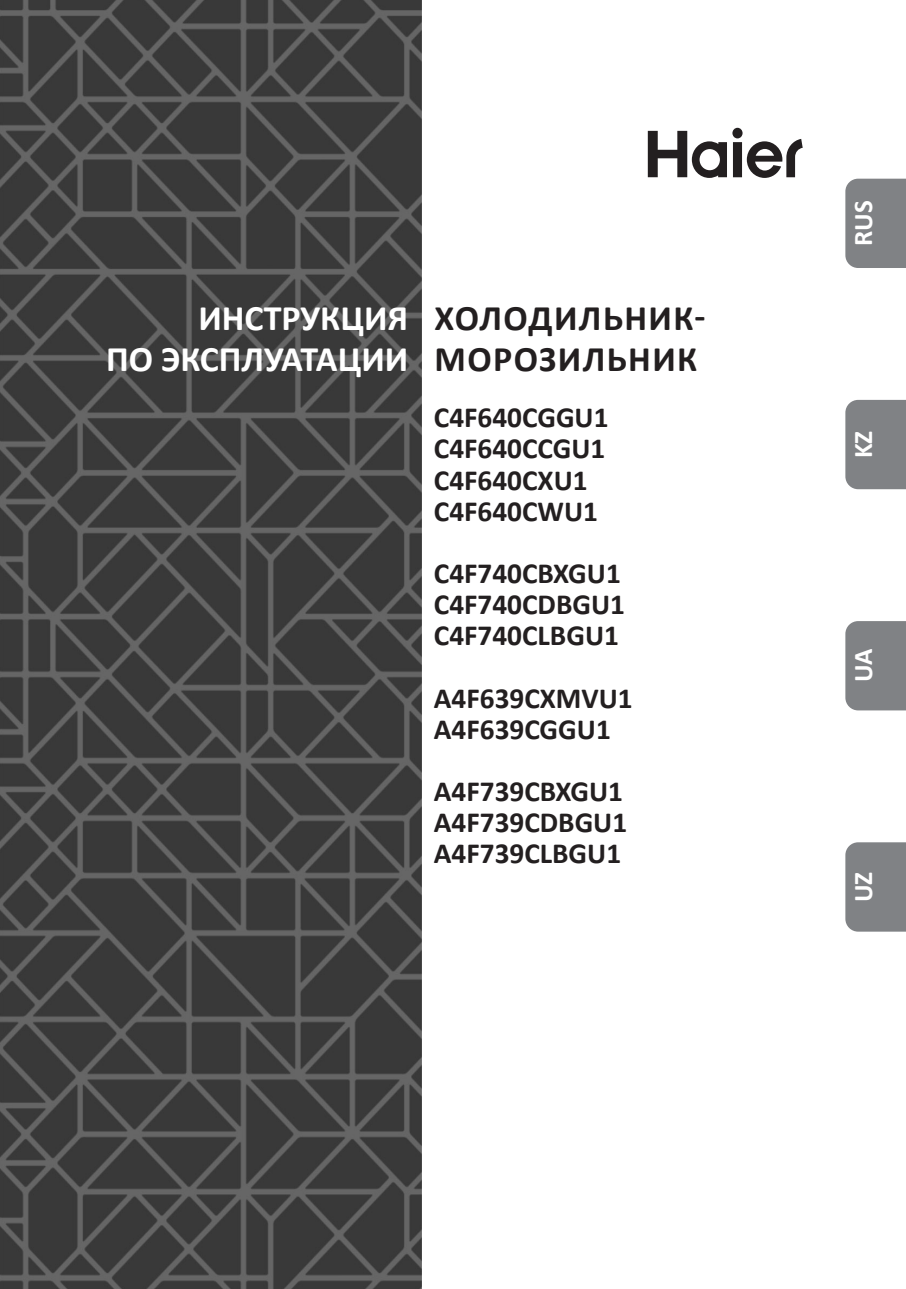
<style>
.page{position:relative;width:906px;height:1289px;background:#fff}
.page>*{position:absolute;margin:0;border:0;box-sizing:border-box;transform-origin:0 0}
.t1{font:700 36px/40.5px "Calibri";color:#fff;text-align:right}
.t2{font:700 36px/40.5px "Calibri";letter-spacing:.04em;color:#231f20}
.t3{font:700 29.25px "Calibri";color:#231f20}
.t4{font:700 27px "Calibri";color:#fff}
</style>
<div class="page">
<div style="left:845px;top:621px;width:61px;height:89px;background:#808285"></div>
<div style="left:845px;top:400px;width:61px;height:89px;background:#808285"></div>
<div style="left:845px;top:179px;width:61px;height:89px;background:#808285"></div>
<div style="left:845px;top:842px;width:61px;height:89px;background:#808285"></div>
<img style="left:0;top:0;width:421px;height:1288px">
<svg style="left:648px;top:128px;width:154px;height:50px"></svg>
<p class="t1" style="left:106px;top:297px;width:304px">ИНСТРУКЦИЯ<br>ПО ЭКСПЛУАТАЦИИ</p>
<p class="t2" style="left:434px;top:297px;width:272px">ХОЛОДИЛЬНИК-<br>МОРОЗИЛЬНИК</p>
<p class="t3" style="left:434px;top:397px;width:176px">C4F640CGGU1</p>
<p class="t3" style="left:434px;top:428px;width:173px">C4F640CCGU1</p>
<p class="t3" style="left:434px;top:459px;width:155px">C4F640CXU1</p>
<p class="t3" style="left:434px;top:490px;width:166px">C4F640CWU1</p>
<p class="t3" style="left:434px;top:552px;width:188px">C4F740CBXGU1</p>
<p class="t3" style="left:434px;top:583px;width:193px">C4F740CDBGU1</p>
<p class="t3" style="left:434px;top:615px;width:187px">C4F740CLBGU1</p>
<p class="t3" style="left:434px;top:677px;width:200px">A4F639CXMVU1</p>
<p class="t3" style="left:434px;top:708px;width:178px">A4F639CGGU1</p>
<p class="t3" style="left:434px;top:770px;width:191px">A4F739CBXGU1</p>
<p class="t3" style="left:434px;top:801px;width:195px">A4F739CDBGU1</p>
<p class="t3" style="left:434px;top:832px;width:189px">A4F739CLBGU1</p>
<p class="t4" style="left:844px;top:246px;width:47px;rotate:-90deg">RUS</p>
<p class="t4" style="left:844px;top:458px;width:29px;rotate:-90deg">KZ</p>
<p class="t4" style="left:844px;top:682px;width:35px;rotate:-90deg">UA</p>
<p class="t4" style="left:844px;top:902px;width:32px;rotate:-90deg">UZ</p>
</div>
